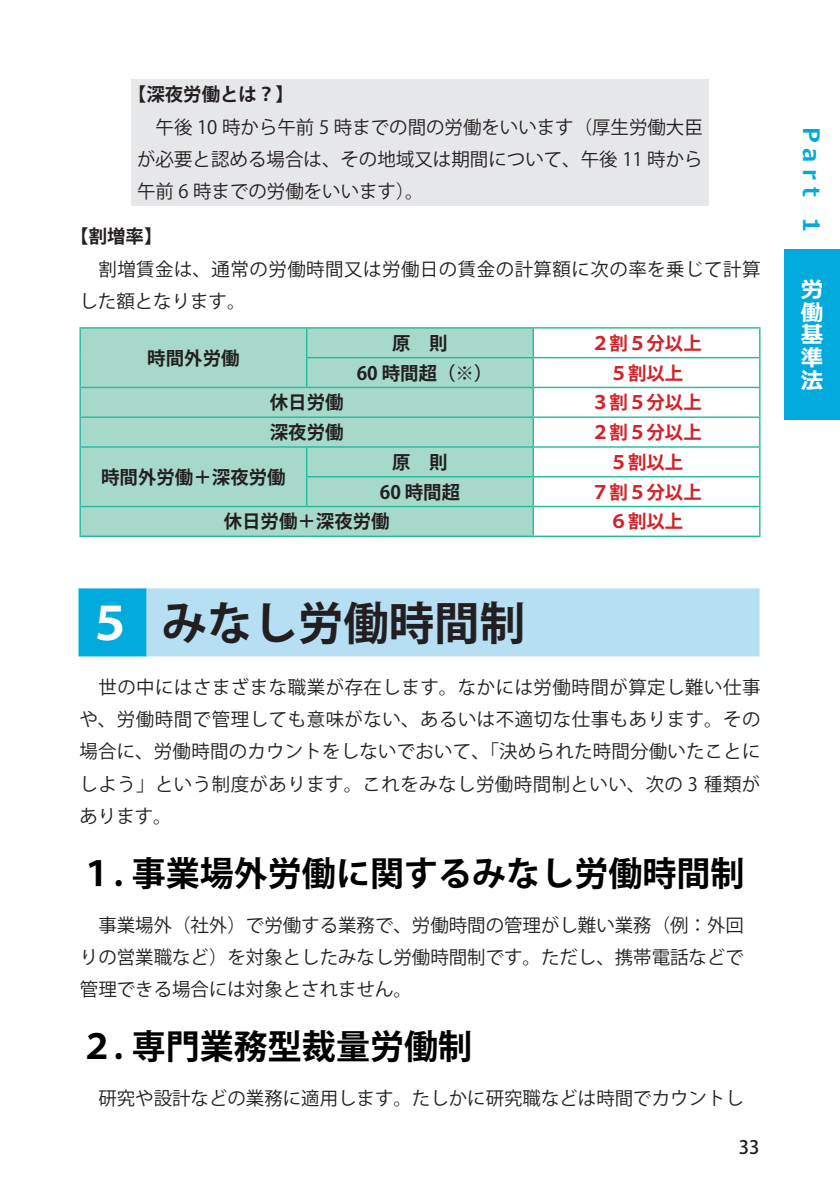
<style>
.page{position:relative;width:840px;height:1191px;background:#fff}
.page>*{position:absolute;margin:0;border:0;box-sizing:border-box;transform-origin:0 0}
.t1{font:700 45.4px "Koz Go Pr 6 N";color:#231f20}
.t2{font:700 34px "Koz Go Pr 6 N";color:#000}
.t3{font:700 22.6px "Meiryo";color:#0ad}
.t4{font:700 22.6px/22.6px "Meiryo";color:#fff;text-align:justify}
.t5{font:18.4px/32.2px "Koz Go Pr 6 N";color:#231f20;text-align:justify}
.t6{font:700 18.4px "Koz Go Pr 6 N";color:#231f20}
.t7{font:18.4px/32.2px "Koz Go Pr 6 N";letter-spacing:.025em;color:#231f20}
.t8{font:700 18.4px "Koz Go Pr 6 N";color:#d1232a}
.t9{font:500 18.4px "Koz Go Pr 6 N";color:#231f20}
.s1{color:#fff}
</style>
<div class="page">
<div style="left:783px;top:249px;width:56px;height:171px;background:#0ad"></div>
<div style="left:131px;top:79px;width:577px;height:127px;background:#e6e7e9"></div>
<div style="left:81px;top:328px;width:451px;height:207px;background:#a6d9ca"></div>
<hr style="left:79px;top:327px;width:227px;height:1px;background:#24bb9d">
<hr style="left:79px;top:328px;width:2px;height:30px;background:#24bb9d">
<hr style="left:79px;top:358px;width:2px;height:29px;background:#24bb9d">
<hr style="left:306px;top:327px;width:227px;height:1px;background:#24bb9d">
<hr style="left:533px;top:327px;width:227px;height:1px;background:#24bb9d">
<hr style="left:758px;top:328px;width:2px;height:29px;background:#24bb9d">
<hr style="left:306px;top:357px;width:227px;height:1px;background:#24bb9d">
<svg style="left:306px;top:328px;width:1px;height:59px"></svg>
<hr style="left:533px;top:357px;width:227px;height:1px;background:#24bb9d">
<hr style="left:758px;top:358px;width:2px;height:29px;background:#24bb9d">
<hr style="left:79px;top:387px;width:227px;height:1px;background:#24bb9d">
<hr style="left:79px;top:388px;width:2px;height:28px;background:#24bb9d">
<hr style="left:306px;top:387px;width:227px;height:1px;background:#24bb9d">
<hr style="left:533px;top:387px;width:227px;height:1px;background:#24bb9d">
<hr style="left:758px;top:388px;width:2px;height:28px;background:#24bb9d">
<hr style="left:79px;top:416px;width:227px;height:2px;background:#24bb9d">
<hr style="left:79px;top:418px;width:2px;height:28px;background:#24bb9d">
<hr style="left:306px;top:416px;width:227px;height:2px;background:#24bb9d">
<hr style="left:533px;top:416px;width:227px;height:2px;background:#24bb9d">
<hr style="left:758px;top:418px;width:2px;height:28px;background:#24bb9d">
<hr style="left:79px;top:446px;width:227px;height:2px;background:#24bb9d">
<hr style="left:79px;top:448px;width:2px;height:29px;background:#24bb9d">
<hr style="left:79px;top:477px;width:2px;height:29px;background:#24bb9d">
<hr style="left:306px;top:446px;width:227px;height:2px;background:#24bb9d">
<hr style="left:533px;top:446px;width:227px;height:2px;background:#24bb9d">
<hr style="left:758px;top:448px;width:2px;height:28px;background:#24bb9d">
<hr style="left:306px;top:476px;width:227px;height:1px;background:#24bb9d">
<svg style="left:306px;top:448px;width:1px;height:58px"></svg>
<hr style="left:533px;top:476px;width:227px;height:1px;background:#24bb9d">
<hr style="left:758px;top:477px;width:2px;height:29px;background:#24bb9d">
<hr style="left:79px;top:506px;width:227px;height:1px;background:#24bb9d">
<hr style="left:79px;top:507px;width:2px;height:28px;background:#24bb9d">
<hr style="left:306px;top:506px;width:227px;height:1px;background:#24bb9d">
<hr style="left:533px;top:506px;width:227px;height:1px;background:#24bb9d">
<svg style="left:532px;top:328px;width:1px;height:207px"></svg>
<hr style="left:758px;top:507px;width:2px;height:28px;background:#24bb9d">
<hr style="left:79px;top:535px;width:227px;height:2px;background:#24bb9d">
<hr style="left:306px;top:535px;width:227px;height:2px;background:#24bb9d">
<hr style="left:533px;top:535px;width:227px;height:2px;background:#24bb9d">
<div style="left:78px;top:588px;width:68px;height:68px;background:#0ad"></div>
<div style="left:146px;top:588px;width:613px;height:68px;background:#b6dff3"></div>
<p class="t6" style="left:128px;top:84px;width:167px">【深夜労働とは？】</p>
<p class="t5" style="left:137px;top:111px;width:567px">　午後 10 時から午前 5 時までの間の労働をいいます（厚生労働大臣が必要と認める場合は、その地域又は期間について、午後 11 時から午前 6 時までの労働をいいます）。</p>
<p class="t6" style="left:70px;top:226px;width:94px">【割増率】</p>
<p class="t7" style="left:79px;top:253px;width:682px">　割増賃金は、通常の労働時間又は労働日の賃金の計算額に次の率を乗じて計算した額となります。</p>
<p class="t6" style="left:147px;top:347px;width:94px">時間外労働</p>
<p class="t6" style="left:392px;top:333px;width:57px">原　則</p>
<p class="t8" style="left:591px;top:333px;width:112px">２割５分以上</p>
<p class="t6" style="left:356px;top:362px;width:137px">60 時間超（※）</p>
<p class="t8" style="left:609px;top:362px;width:75px">５割以上</p>
<p class="t6" style="left:270px;top:392px;width:75px">休日労働</p>
<p class="t8" style="left:591px;top:392px;width:112px">３割５分以上</p>
<p class="t6" style="left:270px;top:422px;width:75px">深夜労働</p>
<p class="t8" style="left:591px;top:422px;width:112px">２割５分以上</p>
<p class="t6" style="left:101px;top:466px;width:186px">時間外労働＋深夜労働</p>
<p class="t6" style="left:392px;top:452px;width:57px">原　則</p>
<p class="t8" style="left:609px;top:452px;width:75px">５割以上</p>
<p class="t6" style="left:379px;top:481px;width:82px">60 時間超</p>
<p class="t8" style="left:591px;top:481px;width:112px">７割５分以上</p>
<p class="t6" style="left:223px;top:511px;width:167px">休日労働＋深夜労働</p>
<p class="t8" style="left:609px;top:511px;width:75px">６割以上</p>
<h1 class="t1" style="left:87px;top:597px;width:439px"><span class="s1">５</span> みなし労働時間制</h1>
<p class="t5" style="left:79px;top:671px;width:682px">　世の中にはさまざまな職業が存在します。なかには労働時間が算定し難い仕事や、労働時間で管理しても意味がない、あるいは不適切な仕事もあります。その場合に、労働時間のカウントをしないでおいて、「決められた時間分働いたことにしよう」という制度があります。これをみなし労働時間制といい、次の 3 種類があります。</p>
<h2 class="t2" style="left:80px;top:854px;width:666px">１. 事業場外労働に関するみなし労働時間制</h2>
<p class="t5" style="left:80px;top:909px;width:665px">　事業場外（社外）で労働する業務で、労働時間の管理がし難い業務（例：外回りの営業職など）を対象としたみなし労働時間制です。ただし、携帯電話などで管理できる場合には対象とされません。</p>
<h2 class="t2" style="left:80px;top:1027px;width:393px">２. 専門業務型裁量労働制</h2>
<p class="t5" style="left:80px;top:1082px;width:665px">　研究や設計などの業務に適用します。たしかに研究職などは時間でカウントし</p>
<p class="t9" style="left:738px;top:1137px;width:22px">33</p>
<p class="t3" style="left:826px;top:127px;width:107px;rotate:90deg">Part 1</p>
<p class="t4" style="left:800px;top:279px;width:24px">労働基準法</p>
</div>
